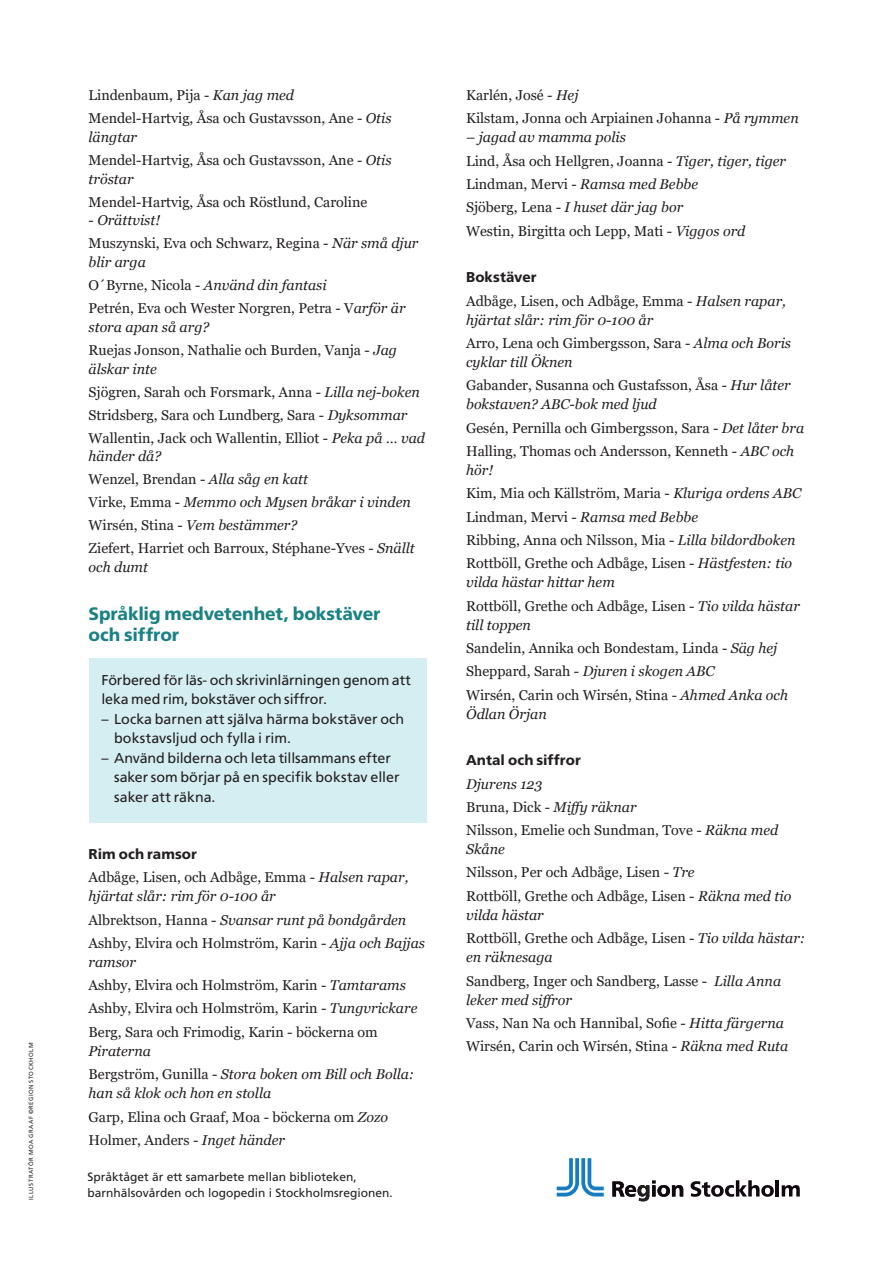
<style>
.page{position:relative;width:893px;height:1263px;background:#fff}
.page>*{position:absolute;margin:0;border:0;box-sizing:border-box;transform-origin:0 0}
.Grön_rubrik{font:800 18px/21px "Frutiger SLLOTF";letter-spacing:-.005em;color:#1a8285}
.Normal_wrd_1{font:14.25px/18.8px "Georgia";color:#231f20}
.Normal_wrd_1-2{font:italic 14.25px/19px "Georgia";color:#231f20}
.No_Spacing_wrd_1{font:14.25px/19px "Georgia";color:#231f20}
.text2_ruta{font:14.25px/19.5px "Frutiger SLLOTF";color:#231f20}
.Text1_ruta{font:14.25px/19.5px "Frutiger SLLOTF";letter-spacing:-.01em;color:#231f20}
.Mellanrubrik{font:800 14.25px "Frutiger SLLOTF";letter-spacing:.005em;color:#231f20}
.No_Spacing_wrd_1-2{font:italic 14.25px "Georgia";color:#231f20}
.Normal_wrd_1-3{font:800 14.25px "Frutiger SLLOTF";letter-spacing:.005em;color:#231f20}
.No_Spacing_wrd_1-3{font:12px/16.5px "Frutiger SLLOTF";color:#231f20}
.Rubrik{font:6px "Frutiger SLLOTF";letter-spacing:.08em;color:#231f20}
.s1{font-style:italic}
.s2{font-style:normal}
</style>
<div class="page">
<div style="left:90px;top:658px;width:337px;height:164px;background:#d5eef2"></div>
<svg style="left:557px;top:1158px;width:47px;height:38px"></svg>
<svg style="left:612px;top:1180px;width:71px;height:21px"></svg>
<svg style="left:691px;top:1180px;width:83px;height:17px"></svg>
<hr style="left:775px;top:1180px;width:4px;height:16px;background:#100a10">
<svg style="left:782px;top:1185px;width:18px;height:11px"></svg>
<p class="Rubrik" style="left:28px;top:1200px;width:159px;rotate:-90deg">ILLUSTRATÖR MOA GRAAF ©REGION STOCKHOLM</p>
<p class="Normal_wrd_1" style="left:89px;top:86px;width:207px">Lindenbaum, Pija - <span class="s1">Kan jag med</span></p>
<p class="Normal_wrd_1" style="left:89px;top:109px;width:304px">Mendel-Hartvig, Åsa och Gustavsson, Ane - <span class="s1">Otis längtar</span></p>
<p class="Normal_wrd_1" style="left:89px;top:151px;width:304px">Mendel-Hartvig, Åsa och Gustavsson, Ane - <span class="s1">Otis tröstar</span></p>
<p class="Normal_wrd_1" style="left:89px;top:193px;width:280px">Mendel-Hartvig, Åsa och Röstlund, Caroline</p>
<p class="Normal_wrd_1-2" style="left:89px;top:211px;width:73px"><span class="s2">-</span> Orättvist!</p>
<p class="Normal_wrd_1" style="left:89px;top:234px;width:331px">Muszynski, Eva och Schwarz, Regina - <span class="s1">När små djur blir arga</span></p>
<p class="Normal_wrd_1-2" style="left:89px;top:276px;width:240px"><span class="s2">O´Byrne, Nicola -</span> Använd din fantasi</p>
<p class="Normal_wrd_1" style="left:89px;top:299px;width:319px">Petrén, Eva och Wester Norgren, Petra - V<span class="s1">arför är stora apan så arg?</span></p>
<p class="Normal_wrd_1" style="left:89px;top:341px;width:310px">Ruejas Jonson, Nathalie och Burden, Vanja - <span class="s1">Jag älskar inte</span></p>
<p class="Normal_wrd_1" style="left:89px;top:383px;width:333px">Sjögren, Sarah och Forsmark, Anna - <span class="s1">Lilla nej-boken</span></p>
<p class="Normal_wrd_1" style="left:89px;top:406px;width:320px">Stridsberg, Sara och Lundberg, Sara - <span class="s1">Dyksommar</span></p>
<p class="Normal_wrd_1" style="left:89px;top:429px;width:338px">Wallentin, Jack och Wallentin, Elliot - <span class="s1">Peka på … vad händer då?</span></p>
<p class="Normal_wrd_1" style="left:89px;top:470px;width:221px">Wenzel, Brendan - <span class="s1">Alla såg en katt</span></p>
<p class="Normal_wrd_1-2" style="left:89px;top:493px;width:324px"><span class="s2">Virke, Emma -</span> Memmo och Mysen bråkar i vinden</p>
<p class="Normal_wrd_1" style="left:89px;top:516px;width:210px">Wirsén, Stina - <span class="s1">Vem bestämmer?</span></p>
<p class="Normal_wrd_1" style="left:89px;top:539px;width:328px">Ziefert, Harriet och Barroux, Stéphane-Yves - <span class="s1">Snällt och dumt</span></p>
<p class="Grön_rubrik" style="left:89px;top:603px;width:294px">Språklig medvetenhet, bokstäver och siffror</p>
<p class="Text1_ruta" style="left:101px;top:670px;width:311px">Förbered för läs- och skrivinlärningen genom att leka med rim, bokstäver och siffror.</p>
<p class="text2_ruta" style="left:114px;top:709px;width:292px;text-indent:-13px">– Locka barnen att själva härma bokstäver och bokstavsljud och fylla i rim.</p>
<p class="text2_ruta" style="left:114px;top:748px;width:287px;text-indent:-13px">– Använd bilderna och leta tillsammans efter saker som börjar på en specifik bokstav eller saker att räkna.</p>
<p class="Mellanrubrik" style="left:89px;top:845px;width:110px">Rim och ramsor</p>
<p class="Normal_wrd_1-2" style="left:89px;top:868px;width:321px"><span class="s2">Adbåge, Lisen, och Adbåge, Emma -</span> Halsen rapar, hjärtat slår: rim för 0-100 år</p>
<p class="Normal_wrd_1-2" style="left:89px;top:910px;width:319px"><span class="s2">Albrektson, Hanna -</span> Svansar runt på bondgården</p>
<p class="Normal_wrd_1" style="left:89px;top:934px;width:338px">Ashby, Elvira och Holmström, Karin - <span class="s1">Ajja och Bajjas ramsor</span></p>
<p class="Normal_wrd_1" style="left:89px;top:976px;width:319px">Ashby, Elvira och Holmström, Karin - <span class="s1">Tamtarams</span></p>
<p class="Normal_wrd_1" style="left:89px;top:999px;width:330px">Ashby, Elvira och Holmström, Karin <span class="s1">- Tungvrickare</span></p>
<p class="Normal_wrd_1" style="left:89px;top:1023px;width:291px">Berg, Sara och Frimodig, Karin <span class="s1">-</span> böckerna om<br><span class="s1">Piraterna</span></p>
<p class="Normal_wrd_1-2" style="left:89px;top:1065px;width:327px"><span class="s2">Bergström, Gunilla -</span> Stora boken om Bill och Bolla: han så klok och hon en stolla</p>
<p class="Normal_wrd_1" style="left:89px;top:1107px;width:301px">Garp, Elina och Graaf, Moa - böckerna om <span class="s1">Zozo</span></p>
<p class="Normal_wrd_1" style="left:89px;top:1131px;width:198px">Holmer, Anders <span class="s1">- Inget händer</span></p>
<p class="No_Spacing_wrd_1-3" style="left:88px;top:1168px;width:307px">Språktåget är ett samarbete mellan biblioteken, barnhälsovården och logopedin i Stockholmsregionen.</p>
<p class="Normal_wrd_1" style="left:466px;top:86px;width:114px">Karlén, José <span class="s1">- Hej</span></p>
<p class="Normal_wrd_1" style="left:466px;top:109px;width:334px">Kilstam, Jonna och Arpiainen Johanna - <span class="s1">På rymmen</span></p>
<p class="Normal_wrd_1-2" style="left:466px;top:128px;width:161px">– jagad av mamma polis</p>
<p class="Normal_wrd_1" style="left:466px;top:152px;width:322px">Lind, Åsa och Hellgren, Joanna - <span class="s1">Tiger, tiger, tiger</span></p>
<p class="Normal_wrd_1" style="left:466px;top:175px;width:234px">Lindman, Mervi - <span class="s1">Ramsa med Bebbe</span></p>
<p class="Normal_wrd_1-2" style="left:466px;top:198px;width:219px"><span class="s2">Sjöberg, Lena</span> - I huset där jag bor</p>
<p class="Normal_wrd_1" style="left:466px;top:222px;width:281px">Westin, Birgitta och Lepp, Mati - <span class="s1">Viggos ord</span></p>
<p class="Normal_wrd_1-3" style="left:466px;top:269px;width:72px">Bokstäver</p>
<p class="Normal_wrd_1-2" style="left:466px;top:291px;width:321px"><span class="s2">Adbåge, Lisen, och Adbåge, Emma -</span> Halsen rapar, hjärtat slår: rim för 0-100 år</p>
<p class="Normal_wrd_1" style="left:466px;top:334px;width:326px">Arro, Lena och Gimbergsson, Sara - <span class="s1">Alma och Boris cyklar till Öknen</span></p>
<p class="Normal_wrd_1" style="left:466px;top:376px;width:326px">Gabander, Susanna och Gustafsson, Åsa - <span class="s1">Hur låter bokstaven? ABC-bok med ljud</span></p>
<p class="Normal_wrd_1" style="left:466px;top:419px;width:340px">Gesén, Pernilla och Gimbergsson, Sara - <span class="s1">Det låter bra</span></p>
<p class="Normal_wrd_1" style="left:466px;top:442px;width:330px">Halling, Thomas och Andersson, Kenneth - <span class="s1">ABC och hör!</span></p>
<p class="Normal_wrd_1" style="left:466px;top:484px;width:337px">Kim, Mia och Källström, Maria - <span class="s1">Kluriga ordens ABC</span></p>
<p class="Normal_wrd_1" style="left:466px;top:508px;width:234px">Lindman, Mervi - <span class="s1">Ramsa med Bebbe</span></p>
<p class="Normal_wrd_1" style="left:466px;top:531px;width:331px">Ribbing, Anna och Nilsson, Mia - <span class="s1">Lilla bildordboken</span></p>
<p class="Normal_wrd_1-2" style="left:466px;top:554px;width:328px"><span class="s2">Rottböll, Grethe och Adbåge, Lisen -</span> Hästfesten: tio vilda hästar hittar hem</p>
<p class="Normal_wrd_1" style="left:466px;top:596px;width:335px">Rottböll, Grethe och Adbåge, Lisen - <span class="s1">Tio vilda hästar till toppen</span></p>
<p class="Normal_wrd_1" style="left:466px;top:639px;width:313px">Sandelin, Annika och Bondestam, Linda - <span class="s1">Säg hej</span></p>
<p class="Normal_wrd_1-2" style="left:466px;top:662px;width:250px"><span class="s2">Sheppard, Sarah -</span> Djuren i skogen ABC</p>
<p class="Normal_wrd_1" style="left:466px;top:685px;width:323px">Wirsén, Carin och Wirsén, Stina - <span class="s1">Ahmed Anka och<br>Ödlan Örjan</span></p>
<p class="Mellanrubrik" style="left:466px;top:752px;width:117px">Antal och siffror</p>
<p class="No_Spacing_wrd_1-2" style="left:466px;top:775px;width:78px">Djurens 123</p>
<p class="No_Spacing_wrd_1" style="left:466px;top:798px;width:172px">Bruna, Dick - <span class="s1">Miffy räknar</span></p>
<p class="No_Spacing_wrd_1" style="left:466px;top:821px;width:314px">Nilsson, Emelie och Sundman, Tove <span class="s1">- Räkna med<br>Skåne</span></p>
<p class="No_Spacing_wrd_1" style="left:466px;top:863px;width:230px">Nilsson, Per och Adbåge, Lisen <span class="s1">- Tre</span></p>
<p class="No_Spacing_wrd_1" style="left:466px;top:887px;width:327px">Rottböll, Grethe och Adbåge, Lisen - <span class="s1">Räkna med tio vilda hästar</span></p>
<p class="No_Spacing_wrd_1" style="left:466px;top:929px;width:341px">Rottböll, Grethe och Adbåge, Lisen - <span class="s1">Tio vilda hästar: en räknesaga</span></p>
<p class="No_Spacing_wrd_1" style="left:466px;top:971px;width:317px">Sandberg, Inger och Sandberg, Lasse - <span class="s1">Lilla Anna leker med siffror</span></p>
<p class="No_Spacing_wrd_1" style="left:466px;top:1014px;width:319px">Vass, Nan Na och Hannibal, Sofie - <span class="s1">Hitta färgerna</span></p>
<p class="No_Spacing_wrd_1" style="left:466px;top:1037px;width:324px">Wirsén, Carin och Wirsén, Stina - <span class="s1">Räkna med Ruta</span></p>
</div>
